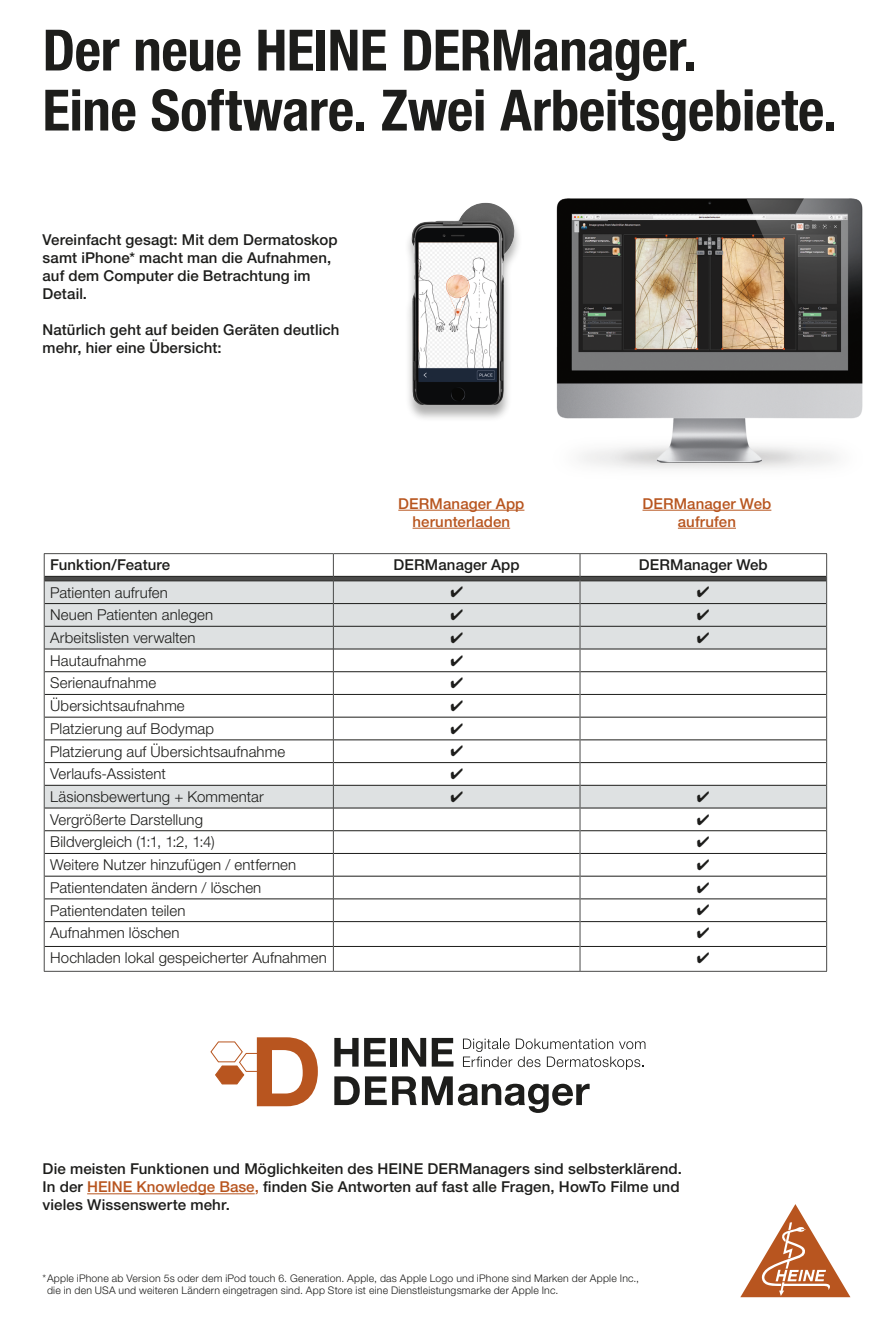
<style>
.page{position:relative;width:893px;height:1327px;background:#fff}
.page>*{position:absolute;margin:0;border:0;box-sizing:border-box;transform-origin:0 0}
.t1{font:700 condensed 57px/60px "Helvetica Neue LT Std";letter-spacing:-.01em;color:#1d1d1b}
.t2{font:300 15px "Helvetica Neue LT Pro";letter-spacing:.005em;color:#1d1d1b}
.t3{font:500 15px/18px "Helvetica Neue LT Std";letter-spacing:.005em;color:#1d1d1b}
.t4{font:500 15px/18px "Helvetica Neue LT Pro";letter-spacing:.01em;color:#b8551f;text-align:center}
.t5{font:500 15px "Helvetica Neue LT Pro";letter-spacing:.01em;color:#1d1d1b}
.t6{font:300 10.5px/12.6px "Helvetica Neue LT Pro";letter-spacing:.02em;color:#1d1d1b}
.s1{color:#b8551f}
</style>
<div class="page">
<svg style="left:740px;top:1204px;width:110px;height:93px"></svg>
<img style="left:556px;top:198px;width:307px;height:271px">
<hr style="left:87px;top:1193px;width:168px;height:1px;background:#b8551f">
<svg style="left:210px;top:1037px;width:108px;height:69px"></svg>
<svg style="left:334px;top:1038px;width:52px;height:28px"></svg>
<div style="left:390px;top:1038px;width:6px;height:28px;background:#1d1d1b"></div>
<svg style="left:402px;top:1038px;width:24px;height:28px"></svg>
<svg style="left:432px;top:1038px;width:21px;height:28px"></svg>
<svg style="left:334px;top:1076px;width:256px;height:36px"></svg>
<svg style="left:463px;top:1038px;width:182px;height:31px"></svg>
<hr style="left:44px;top:553px;width:289px;height:1px;background:#4a4a49">
<hr style="left:333px;top:553px;width:247px;height:1px;background:#4a4a49">
<hr style="left:580px;top:553px;width:247px;height:1px;background:#4a4a49">
<hr style="left:44px;top:971px;width:289px;height:1px;background:#4a4a49">
<hr style="left:333px;top:971px;width:247px;height:1px;background:#4a4a49">
<hr style="left:580px;top:971px;width:247px;height:1px;background:#4a4a49">
<hr style="left:398px;top:510px;width:126px;height:1px;background:#b8551f">
<hr style="left:413px;top:528px;width:97px;height:1px;background:#b8551f">
<hr style="left:642px;top:510px;width:129px;height:1px;background:#b8551f">
<hr style="left:678px;top:528px;width:58px;height:1px;background:#b8551f">
<div style="left:404px;top:203px;width:118px;height:219px;background:#1d1d1b;opacity:.35"></div>
<img style="left:411px;top:203px;width:109px;height:202px">
<svg style="left:44px;top:554px;width:783px;height:417px"></svg>
<h1 class="t1" style="left:43px;top:19px;width:796px">Der neue HEINE DERManager.<br>Eine Software. Zwei Arbeitsgebiete.</h1>
<p class="t3" style="left:43px;top:230px;width:297px">Vereinfacht gesagt: Mit dem Dermatoskop samt iPhone* macht man die Aufnahmen, auf dem Computer die Betrachtung im<br>Detail.</p>
<p class="t3" style="left:43px;top:320px;width:298px">Natürlich geht auf beiden Geräten deutlich mehr, hier eine Übersicht:</p>
<p class="t4" style="left:398px;top:494px;width:128px">DERManager App herunterladen</p>
<p class="t4" style="left:642px;top:494px;width:130px">DERManager Web aufrufen</p>
<p class="t5" style="left:50px;top:556px;width:122px">Funktion/Feature</p>
<p class="t5" style="left:394px;top:556px;width:128px">DERManager App</p>
<p class="t5" style="left:639px;top:556px;width:130px">DERManager Web</p>
<p class="t2" style="left:50px;top:583px;width:119px">Patienten aufrufen</p>
<p class="t2" style="left:50px;top:606px;width:165px">Neuen Patienten anlegen</p>
<p class="t2" style="left:50px;top:628px;width:147px">Arbeitslisten verwalten</p>
<p class="t2" style="left:50px;top:651px;width:97px">Hautaufnahme</p>
<p class="t2" style="left:50px;top:674px;width:108px">Serienaufnahme</p>
<p class="t2" style="left:50px;top:696px;width:136px">Übersichtsaufnahme</p>
<p class="t2" style="left:50px;top:719px;width:165px">Platzierung auf Bodymap</p>
<p class="t2" style="left:50px;top:742px;width:236px">Platzierung auf Übersichtsaufnahme</p>
<p class="t2" style="left:50px;top:765px;width:117px">Verlaufs-Assistent</p>
<p class="t2" style="left:50px;top:787px;width:215px">Läsionsbewertung + Kommentar</p>
<p class="t2" style="left:50px;top:810px;width:154px">Vergrößerte Darstellung</p>
<p class="t2" style="left:50px;top:833px;width:166px">Bildvergleich (1:1, 1:2, 1:4)</p>
<p class="t2" style="left:50px;top:855px;width:248px">Weitere Nutzer hinzufügen / entfernen</p>
<p class="t2" style="left:50px;top:878px;width:213px">Patientendaten ändern / löschen</p>
<p class="t2" style="left:50px;top:901px;width:137px">Patientendaten teilen</p>
<p class="t2" style="left:50px;top:924px;width:131px">Aufnahmen löschen</p>
<p class="t2" style="left:50px;top:948px;width:278px">Hochladen lokal gespeicherter Aufnahmen</p>
<p class="t3" style="left:43px;top:1159px;width:641px">Die meisten Funktionen und Möglichkeiten des HEINE DERManagers sind selbsterklärend.<br>In der <span class="s1">HEINE Knowledge Base,</span> finden Sie Antworten auf fast alle Fragen, HowTo Filme und vieles Wissenswerte mehr.</p>
<p class="t6" style="left:47px;top:1271px;width:594px;text-indent:-5px">*Apple iPhone ab Version 5s oder dem iPod touch 6. Generation. Apple, das Apple Logo und iPhone sind Marken der Apple Inc., die in den USA und weiteren Ländern eingetragen sind. App Store ist eine Dienstleistungsmarke der Apple Inc.</p>
</div>
